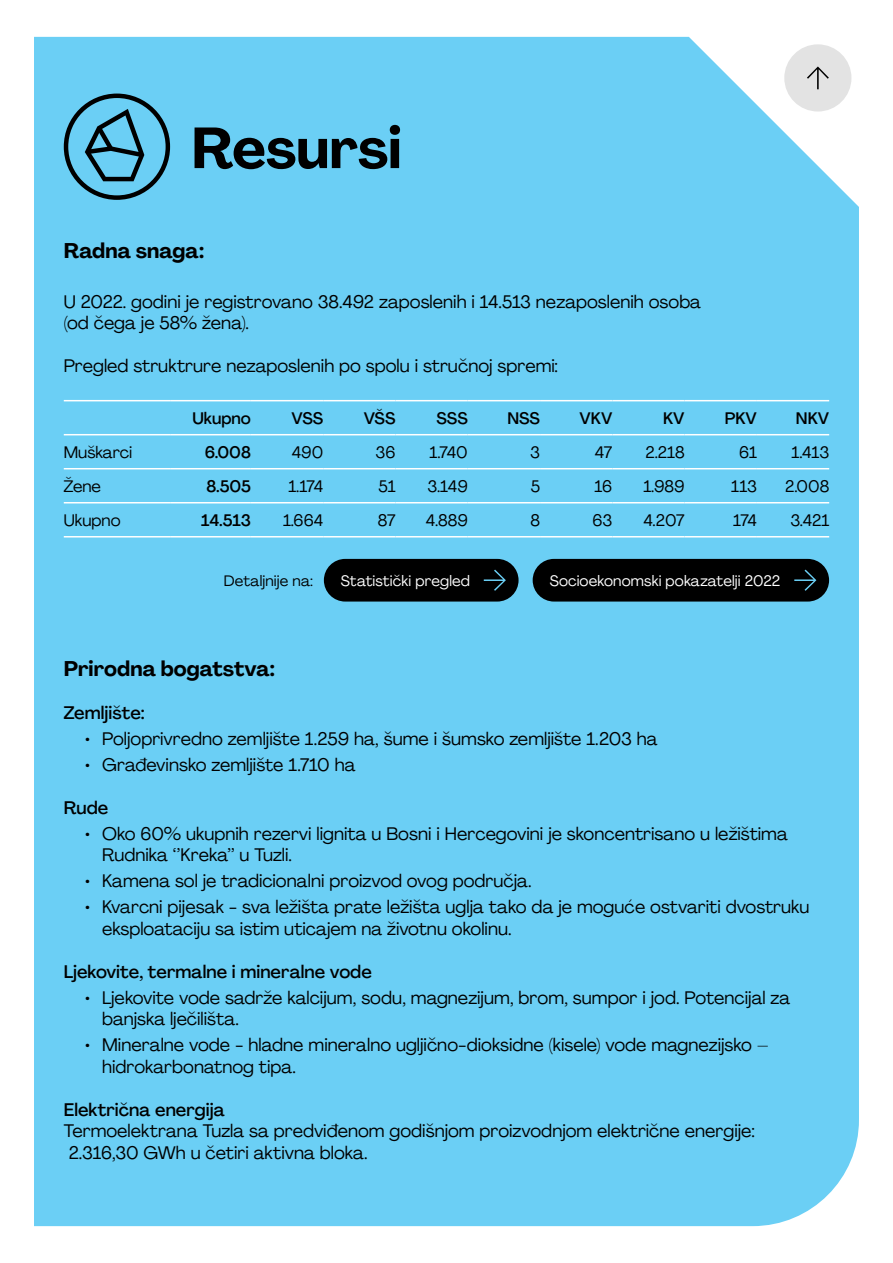
<style>
.page{position:relative;width:893px;height:1263px;background:#fff}
.page>*{position:absolute;margin:0;border:0;box-sizing:border-box;transform-origin:0 0}
.t1{font:700 57px "Agrandir";letter-spacing:-.005em;color:#000}
.t2{font:700 21px "Agrandir";color:#000}
.t3{font:18px/21.6px "Agrandir";color:#000}
.t4{font:500 18px "Agrandir";color:#000}
.t5{font:16.5px "Agrandir";color:#000}
.t6{font:500 16.5px "Agrandir";color:#000}
.t7{font:15px "Agrandir";letter-spacing:.005em;color:#fff}
.t8{font:15px "Agrandir";letter-spacing:.01em;color:#000}
</style>
<div class="page">
<div style="left:34px;top:37px;width:825px;height:1189px;background:#6bcff5"></div>
<div style="left:324px;top:559px;width:195px;height:42px;background:#000;border-radius:21px"></div>
<svg style="left:484px;top:570px;width:22px;height:21px"></svg>
<div style="left:533px;top:559px;width:296px;height:42px;background:#000;border-radius:21px"></div>
<svg style="left:794px;top:570px;width:22px;height:21px"></svg>
<svg style="left:64px;top:94px;width:106px;height:106px;background:#529fbc"></svg>
<div style="left:784px;top:44px;width:67px;height:68px;background:#e3e3e3;border-radius:50%"></div>
<svg style="left:807px;top:67px;width:22px;height:22px"></svg>
<hr style="left:64px;top:400px;width:106px;height:1px;background:#fff">
<hr style="left:170px;top:400px;width:81px;height:1px;background:#fff">
<hr style="left:251px;top:400px;width:72px;height:1px;background:#fff">
<hr style="left:323px;top:400px;width:72px;height:1px;background:#fff">
<hr style="left:395px;top:400px;width:73px;height:1px;background:#fff">
<hr style="left:468px;top:400px;width:72px;height:1px;background:#fff">
<hr style="left:540px;top:400px;width:72px;height:1px;background:#fff">
<hr style="left:612px;top:400px;width:73px;height:1px;background:#fff">
<hr style="left:685px;top:400px;width:72px;height:1px;background:#fff">
<hr style="left:757px;top:400px;width:72px;height:1px;background:#fff">
<hr style="left:64px;top:434px;width:106px;height:1px;background:#fff">
<hr style="left:170px;top:434px;width:81px;height:1px;background:#fff">
<hr style="left:251px;top:434px;width:72px;height:1px;background:#fff">
<hr style="left:323px;top:434px;width:72px;height:1px;background:#fff">
<hr style="left:395px;top:434px;width:73px;height:1px;background:#fff">
<hr style="left:468px;top:434px;width:72px;height:1px;background:#fff">
<hr style="left:540px;top:434px;width:72px;height:1px;background:#fff">
<hr style="left:612px;top:434px;width:73px;height:1px;background:#fff">
<hr style="left:685px;top:434px;width:72px;height:1px;background:#fff">
<hr style="left:757px;top:434px;width:72px;height:1px;background:#fff">
<hr style="left:64px;top:468px;width:106px;height:1px;background:#fff">
<hr style="left:170px;top:468px;width:81px;height:1px;background:#fff">
<hr style="left:251px;top:468px;width:72px;height:1px;background:#fff">
<hr style="left:323px;top:468px;width:72px;height:1px;background:#fff">
<hr style="left:395px;top:468px;width:73px;height:1px;background:#fff">
<hr style="left:468px;top:468px;width:72px;height:1px;background:#fff">
<hr style="left:540px;top:468px;width:72px;height:1px;background:#fff">
<hr style="left:612px;top:468px;width:73px;height:1px;background:#fff">
<hr style="left:685px;top:468px;width:72px;height:1px;background:#fff">
<hr style="left:757px;top:468px;width:72px;height:1px;background:#fff">
<hr style="left:64px;top:502px;width:106px;height:1px;background:#fff">
<hr style="left:170px;top:502px;width:81px;height:1px;background:#fff">
<hr style="left:251px;top:502px;width:72px;height:1px;background:#fff">
<hr style="left:323px;top:502px;width:72px;height:1px;background:#fff">
<hr style="left:395px;top:502px;width:73px;height:1px;background:#fff">
<hr style="left:468px;top:502px;width:72px;height:1px;background:#fff">
<hr style="left:540px;top:502px;width:72px;height:1px;background:#fff">
<hr style="left:612px;top:502px;width:73px;height:1px;background:#fff">
<hr style="left:685px;top:502px;width:72px;height:1px;background:#fff">
<hr style="left:757px;top:502px;width:72px;height:1px;background:#fff">
<hr style="left:64px;top:536px;width:106px;height:1px;background:#fff">
<hr style="left:170px;top:536px;width:81px;height:1px;background:#fff">
<hr style="left:251px;top:536px;width:72px;height:1px;background:#fff">
<hr style="left:323px;top:536px;width:72px;height:1px;background:#fff">
<hr style="left:395px;top:536px;width:73px;height:1px;background:#fff">
<hr style="left:468px;top:536px;width:72px;height:1px;background:#fff">
<hr style="left:540px;top:536px;width:72px;height:1px;background:#fff">
<hr style="left:612px;top:536px;width:73px;height:1px;background:#fff">
<hr style="left:685px;top:536px;width:72px;height:1px;background:#fff">
<hr style="left:757px;top:536px;width:72px;height:1px;background:#fff">
<h1 class="t1" style="left:191px;top:113px;width:212px">Resursi</h1>
<p class="t2" style="left:64px;top:237px;width:142px">Radna snaga:</p>
<p class="t3" style="left:64px;top:290px;width:639px">U 2022. godini je registrovano 38.492 zaposlenih i 14.513 nezaposlenih osoba (od čega je 58% žena).</p>
<p class="t3" style="left:64px;top:355px;width:496px">Pregled struktrure nezaposlenih po spolu i stručnoj spremi:</p>
<p class="t6" style="left:192px;top:408px;width:60px">Ukupno</p>
<p class="t6" style="left:291px;top:408px;width:33px">VSS</p>
<p class="t6" style="left:364px;top:408px;width:33px">VŠS</p>
<p class="t6" style="left:436px;top:408px;width:33px">SSS</p>
<p class="t6" style="left:507px;top:408px;width:34px">NSS</p>
<p class="t6" style="left:579px;top:408px;width:34px">VKV</p>
<p class="t6" style="left:663px;top:408px;width:23px">KV</p>
<p class="t6" style="left:725px;top:408px;width:34px">PKV</p>
<p class="t6" style="left:796px;top:408px;width:35px">NKV</p>
<p class="t5" style="left:64px;top:442px;width:70px">Muškarci</p>
<p class="t6" style="left:205px;top:442px;width:48px">6.008</p>
<p class="t5" style="left:292px;top:442px;width:33px">490</p>
<p class="t5" style="left:376px;top:442px;width:21px">36</p>
<p class="t5" style="left:430px;top:442px;width:40px">1.740</p>
<p class="t5" style="left:530px;top:442px;width:11px">3</p>
<p class="t5" style="left:595px;top:442px;width:19px">47</p>
<p class="t5" style="left:645px;top:442px;width:41px">2.218</p>
<p class="t5" style="left:739px;top:442px;width:19px">61</p>
<p class="t5" style="left:791px;top:442px;width:39px">1.413</p>
<p class="t5" style="left:64px;top:476px;width:39px">Žene</p>
<p class="t6" style="left:206px;top:476px;width:46px">8.505</p>
<p class="t5" style="left:288px;top:476px;width:36px">1.174</p>
<p class="t5" style="left:378px;top:476px;width:19px">51</p>
<p class="t5" style="left:428px;top:476px;width:42px">3.149</p>
<p class="t5" style="left:531px;top:476px;width:11px">5</p>
<p class="t5" style="left:594px;top:476px;width:19px">16</p>
<p class="t5" style="left:643px;top:476px;width:43px">1.989</p>
<p class="t5" style="left:731px;top:476px;width:27px">113</p>
<p class="t5" style="left:785px;top:476px;width:46px">2.008</p>
<p class="t5" style="left:64px;top:510px;width:58px">Ukupno</p>
<p class="t6" style="left:201px;top:510px;width:51px">14.513</p>
<p class="t5" style="left:283px;top:510px;width:42px">1.664</p>
<p class="t5" style="left:378px;top:510px;width:19px">87</p>
<p class="t5" style="left:426px;top:510px;width:44px">4.889</p>
<p class="t5" style="left:531px;top:510px;width:11px">8</p>
<p class="t5" style="left:592px;top:510px;width:21px">63</p>
<p class="t5" style="left:643px;top:510px;width:43px">4.207</p>
<p class="t5" style="left:733px;top:510px;width:25px">174</p>
<p class="t5" style="left:790px;top:510px;width:40px">3.421</p>
<p class="t8" style="left:224px;top:571px;width:91px">Detaljnije na:</p>
<p class="t7" style="left:341px;top:571px;width:131px">Statistički pregled</p>
<p class="t7" style="left:550px;top:571px;width:232px">Socioekonomski pokazatelji 2022</p>
<p class="t2" style="left:64px;top:655px;width:213px">Prirodna bogatstva:</p>
<p class="t4" style="left:64px;top:701px;width:82px">Zemljište:</p>
<p class="t3" style="left:85px;top:727px;width:574px">• Poljoprivredno zemljište 1.259 ha, šume i šumsko zemljište 1.203 ha</p>
<p class="t3" style="left:85px;top:753px;width:272px">• Građevinsko zemljište 1.710 ha</p>
<p class="t4" style="left:64px;top:796px;width:46px">Rude</p>
<p class="t3" style="left:102px;top:822px;width:687px;text-indent:-17px">• Oko 60% ukupnih rezervi lignita u Bosni i Hercegovini je skoncentrisano u ležištima<br>Rudnika ‘’Kreka’’ u Tuzli.</p>
<p class="t3" style="left:85px;top:870px;width:448px">• Kamena sol je tradicionalni proizvod ovog područja.</p>
<p class="t3" style="left:102px;top:895px;width:709px;text-indent:-17px">• Kvarcni pijesak - sva ležišta prate ležišta uglja tako da je moguće ostvariti dvostruku eksploataciju sa istim uticajem na životnu okolinu.</p>
<p class="t4" style="left:64px;top:960px;width:310px">Ljekovite, termalne i mineralne vode</p>
<p class="t3" style="left:102px;top:986px;width:690px;text-indent:-17px">• Ljekovite vode sadrže kalcijum, sodu, magnezijum, brom, sumpor i jod. Potencijal za banjska lječilišta.</p>
<p class="t3" style="left:102px;top:1034px;width:668px;text-indent:-17px">• Mineralne vode - hladne mineralno ugljično-dioksidne (kisele) vode magnezijsko – hidrokarbonatnog tipa.</p>
<p class="t4" style="left:64px;top:1098px;width:162px">Električna energija</p>
<p class="t3" style="left:64px;top:1120px;width:692px">Termoelektrana Tuzla sa predviđenom godišnjom proizvodnjom električne energije:<br>2.316,30 GWh u četiri aktivna bloka.</p>
</div>
